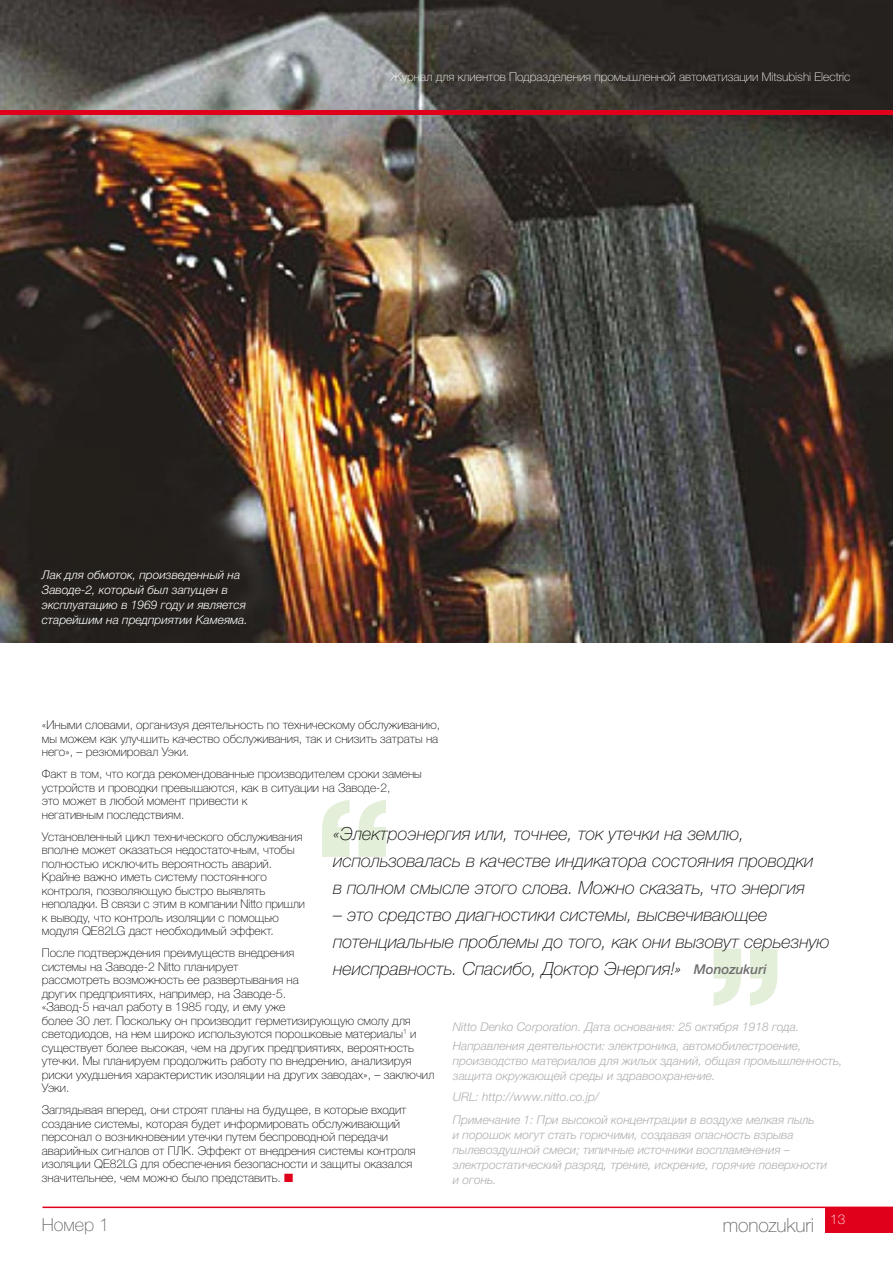
<style>
.page{position:relative;width:893px;height:1263px;background:#fff}
.page>*{position:absolute;margin:0;border:0;box-sizing:border-box;transform-origin:0 0}
.t1{font:100 19.35px "Helvetica Neue LTW1 G";letter-spacing:-.005em;color:#646363}
.t2{font:italic 100 18px/27px "Helvetica Neue LTW1 G";color:#000}
.t3{font:100 18px "Helvetica Neue LTW1 G";color:#646363}
.t4{font:100 13.5px "Helvetica Neue LTW1 G";color:#fff}
.t5{font:100 12px/13.5px "Helvetica Neue LTW1 G";color:#000}
.t6{font:italic 300 12px/15px "Helvetica Neue LTW1 G";color:#b1b0af}
.t7{font:italic 300 12px/15px "Helvetica Neue LTW1 G";color:#fff}
.t8{font:100 12px "Helvetica Neue LTW1 G";color:#fff}
.s1{color:#e0001b}
.s2{font-weight:500;font-size:13.5px;color:#706f6f}
</style>
<div class="page">
<img style="left:0;top:0;width:893px;height:642px">
<svg style="left:322px;top:800px;width:64px;height:57px"></svg>
<svg style="left:714px;top:949px;width:63px;height:57px"></svg>
<div style="left:825px;top:1207px;width:68px;height:25px;background:#e0001b"></div>
<hr style="left:43px;top:1206px;width:850px;height:2px;background:#e0001b">
<hr style="left:0;top:110px;width:893px;height:4px;background:#e0001b">
<p class="t8" style="left:390px;top:69px;width:462px">Журнал для клиентов Подразделения промышленной автоматизации Mitsubishi Electric</p>
<p class="t7" style="left:42px;top:567px;width:208px">Лак для обмоток, произведенный на Заводе-2, который был запущен в эксплуатацию в 1969 году и является старейшим на предприятии Камеяма.</p>
<p class="t5" style="left:42px;top:718px;width:400px">«Иными словами, организуя деятельность по техническому обслуживанию, мы можем как улучшить качество обслуживания, так и снизить затраты на него», – резюмировал Уэки.</p>
<p class="t5" style="left:42px;top:767px;width:382px">Факт в том, что когда рекомендованные производителем сроки замены устройств и проводки превышаются, как в ситуации на Заводе-2,<br>это может в любой момент привести к<br>негативным последствиям.</p>
<p class="t5" style="left:42px;top:830px;width:264px">Установленный цикл технического обслуживания вполне может оказаться недостаточным, чтобы полностью исключить вероятность аварий.<br>Крайне важно иметь систему постоянного контроля, позволяющую быстро выявлять неполадки. В связи с этим в компании Nitto пришли к выводу, что контроль изоляции с помощью модуля QE82LG даст необходимый эффект.</p>
<p class="t5" style="left:42px;top:946px;width:394px">После подтверждения преимуществ внедрения<br>системы на Заводе-2 Nitto планирует<br>рассмотреть возможность ее развертывания на<br>других предприятиях, например, на Заводе-5.<br>«Завод-5 начал работу в 1985 году, и ему уже<br>более 30 лет. Поскольку он производит герметизирующую смолу для светодиодов, на нем широко используются порошковые материалы<sup>1</sup> и существует более высокая, чем на других предприятиях, вероятность утечки. Мы планируем продолжить работу по внедрению, анализируя риски ухудшения характеристик изоляции на других заводах», – заключил Уэки.</p>
<p class="t5" style="left:42px;top:1103px;width:375px">Заглядывая вперед, они строят планы на будущее, в которые входит создание системы, которая будет информировать обслуживающий персонал о возникновении утечки путем беспроводной передачи аварийных сигналов от ПЛК. Эффект от внедрения системы контроля изоляции QE82LG для обеспечения безопасности и защиты оказался значительнее, чем можно было представить. <span class="s1">■</span></p>
<h2 class="t2" style="left:333px;top:820px;width:482px">«Электроэнергия или, точнее, ток утечки на землю, использовалась в качестве индикатора состояния проводки в полном смысле этого слова. Можно сказать, что энергия</h2>
<h2 class="t2" style="left:333px;top:901px;width:498px">– это средство диагностики системы, высвечивающее потенциальные проблемы до того, как они вызовут серьезную неисправность. Спасибо, Доктор Энергия!» <span class="s2">Monozukuri</span></h2>
<p class="t6" style="left:453px;top:1017px;width:350px;line-height:19.2px">Nitto Denko Corporation. Дата основания: 25 октября 1918 года.<br>Направления деятельности: электроника, автомобилестроение,</p>
<p class="t6" style="left:453px;top:1053px;width:391px">производство материалов для жилых зданий, общая промышленность, защита окружающей среды и здравоохранение.</p>
<p class="t6" style="left:453px;top:1085px;width:363px;line-height:23.5px">URL: http://www.nitto.co.jp/<br>Примечание 1: При высокой концентрации в воздухе мелкая пыль</p>
<p class="t6" style="left:453px;top:1127px;width:376px">и порошок могут стать горючими, создавая опасность взрыва пылевоздушной смеси; типичные источники воспламенения – электростатический разряд, трение, искрение, горячие поверхности и огонь.</p>
<h2 class="t3" style="left:42px;top:1214px;width:69px">Номер 1</h2>
<h1 class="t1" style="left:723px;top:1213px;width:93px">monozukuri</h1>
<p class="t4" style="left:830px;top:1211px;width:17px">13</p>
</div>
